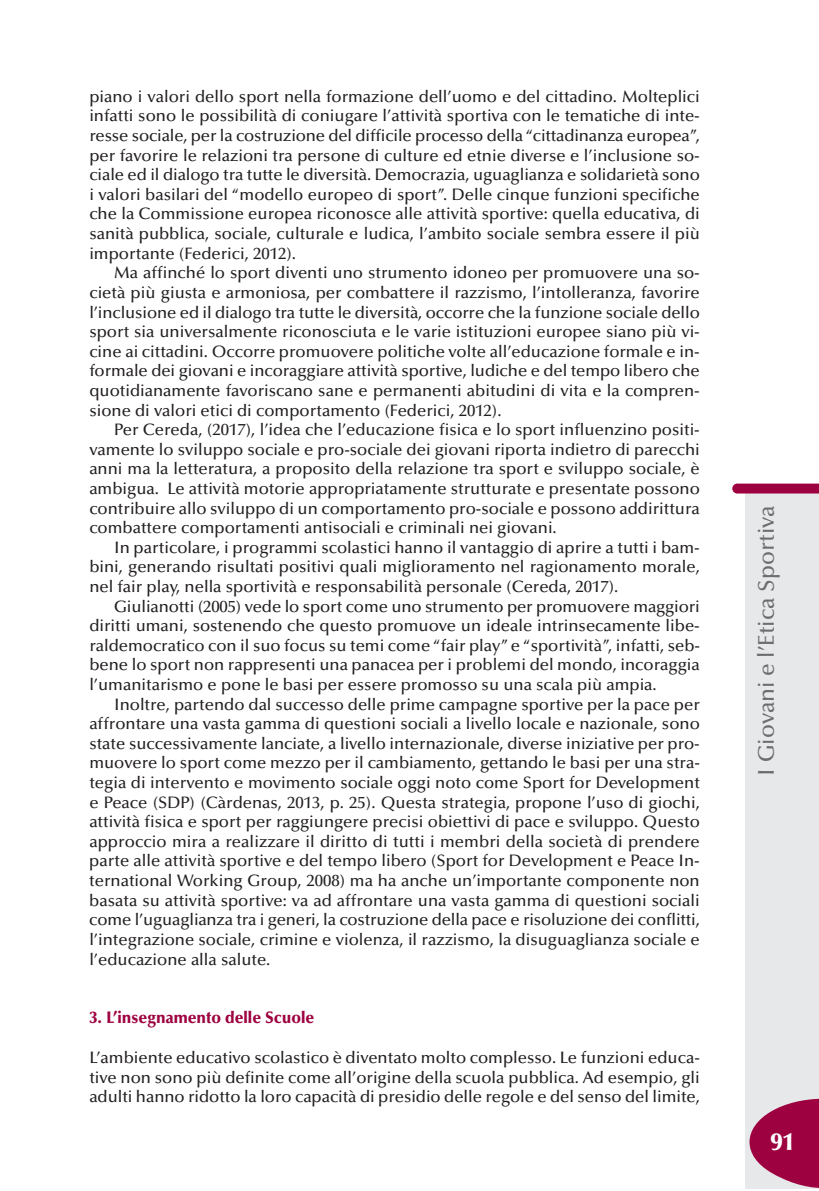
<style>
.page{position:relative;width:819px;height:1191px;background:#fff}
.page>*{position:absolute;margin:0;border:0;box-sizing:border-box;transform-origin:0 0}
.t1{font:900 24.5px "Optima";color:#fff}
.t2{font:500 22.75px "Optima";color:#6c6d70}
.t3{font:500 16.62px/19.6px "Optima";color:#231f20;text-align:justify}
.t4{font:900 16.62px "Optima";color:#9d0140;scale:.95 1}
</style>
<div class="page">
<div style="left:745px;top:491px;width:74px;height:697px;background:#e7e8e9"></div>
<svg style="left:732px;top:483px;width:87px;height:10px"></svg>
<svg style="left:749px;top:1098px;width:70px;height:90px"></svg>
<p class="t3" style="left:89px;top:88px;width:612px">piano i valori dello sport nella formazione dell’uomo e del cittadino. Molteplici infatti sono le possibilità di coniugare l’attività sportiva con le tematiche di inte&shy;resse sociale, per la costruzione del difficile processo della“cittadinanza europea”, per favorire le relazioni tra persone di culture ed etnie diverse e l’inclusione so&shy;ciale ed il dialogo tra tutte le diversità. Democrazia, uguaglianza e solidarietà sono i valori basilari del “modello europeo di sport”. Delle cinque funzioni specifiche che la Commissione europea riconosce alle attività sportive: quella educativa, di sanità pubblica, sociale, culturale e ludica, l’ambito sociale sembra essere il più importante (Federici, 2012).</p>
<p class="t3" style="left:89px;top:264px;width:612px;text-indent:25px">Ma affinché lo sport diventi uno strumento idoneo per promuovere una so&shy;cietà più giusta e armoniosa, per combattere il razzismo, l’intolleranza, favorire l’inclusione ed il dialogo tra tutte le diversità, occorre che la funzione sociale dello sport sia universalmente riconosciuta e le varie istituzioni europee siano più vi&shy;cine ai cittadini. Occorre promuovere politiche volte all’educazione formale e in&shy;formale dei giovani e incoraggiare attività sportive, ludiche e del tempo libero che quotidianamente favoriscano sane e permanenti abitudini di vita e la compren&shy;sione di valori etici di comportamento (Federici, 2012).</p>
<p class="t3" style="left:89px;top:421px;width:612px;text-indent:25px">Per Cereda, (2017), l’idea che l’educazione fisica e lo sport influenzino positi&shy;vamente lo sviluppo sociale e pro-sociale dei giovani riporta indietro di parecchi anni ma la letteratura, a proposito della relazione tra sport e sviluppo sociale, è ambigua. Le attività motorie appropriatamente strutturate e presentate possono contribuire allo sviluppo di un comportamento pro-sociale e possono addirittura combattere comportamenti antisociali e criminali nei giovani.</p>
<p class="t3" style="left:89px;top:539px;width:612px;text-indent:25px">In particolare, i programmi scolastici hanno il vantaggio di aprire a tutti i bam&shy;bini, generando risultati positivi quali miglioramento nel ragionamento morale, nel fair play, nella sportività e responsabilità personale (Cereda, 2017).</p>
<p class="t3" style="left:89px;top:598px;width:612px;text-indent:25px">Giulianotti (2005) vede lo sport come uno strumento per promuovere maggiori diritti umani, sostenendo che questo promuove un ideale intrinsecamente libe&shy;raldemocratico con il suo focus su temi come“fair play”e“sportività”, infatti, seb&shy;bene lo sport non rappresenti una panacea per i problemi del mondo, incoraggia l’umanitarismo e pone le basi per essere promosso su una scala più ampia.</p>
<p class="t3" style="left:89px;top:696px;width:612px;text-indent:25px">Inoltre, partendo dal successo delle prime campagne sportive per la pace per affrontare una vasta gamma di questioni sociali a livello locale e nazionale, sono state successivamente lanciate, a livello internazionale, diverse iniziative per pro&shy;muovere lo sport come mezzo per il cambiamento, gettando le basi per una stra&shy;tegia di intervento e movimento sociale oggi noto come Sport for Development e Peace (SDP) (Càrdenas, 2013, p. 25). Questa strategia, propone l’uso di giochi, attività fisica e sport per raggiungere precisi obiettivi di pace e sviluppo. Questo approccio mira a realizzare il diritto di tutti i membri della società di prendere parte alle attività sportive e del tempo libero (Sport for Development e Peace In&shy;ternational Working Group, 2008) ma ha anche un’importante componente non basata su attività sportive: va ad affrontare una vasta gamma di questioni sociali come l’uguaglianza tra i generi, la costruzione della pace e risoluzione dei conflitti, l’integrazione sociale, crimine e violenza, il razzismo, la disuguaglianza sociale e l’educazione alla salute.</p>
<p class="t4" style="left:89px;top:1011px;width:238px">3. L’insegnamento delle Scuole</p>
<p class="t3" style="left:89px;top:1049px;width:612px">L’ambiente educativo scolastico è diventato molto complesso. Le funzioni educa&shy;tive non sono più definite come all’origine della scuola pubblica. Ad esempio, gli adulti hanno ridotto la loro capacità di presidio delle regole e del senso del limite,</p>
<h2 class="t2" style="left:757px;top:775px;width:272px;rotate:-90deg">I Giovani e l’Etica Sportiva</h2>
<h1 class="t1" style="left:770px;top:1131px;width:26px">91</h1>
</div>
